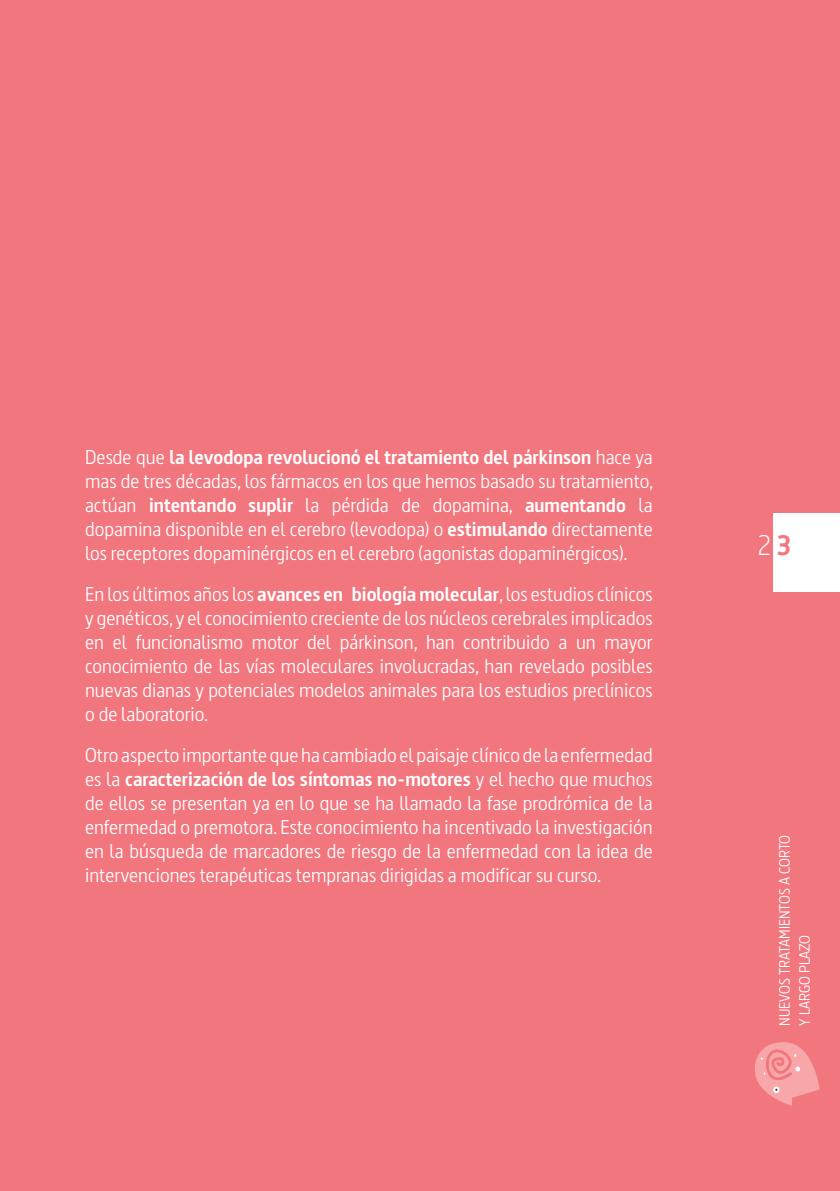
<style>
.page{position:relative;width:840px;height:1191px;background:#fff}
.page>*{position:absolute;margin:0;border:0;box-sizing:border-box;transform-origin:0 0}
.INDICE{font:300 28.4px "Dsignes";color:#fff}
._02_Texto_resaltado{font:20px/24px "Dsignes";color:#fff;text-align:justify}
.INDICE-2{font:15px/20px "Dsignes";color:#fff}
.s1{font-weight:700}
.s2{font-weight:700;font-size:28px}
</style>
<div class="page">
<div style="left:1px;top:0;width:838px;height:1191px;background:#f2767e"></div>
<div style="left:773px;top:513px;width:66px;height:79px;background:#fff"></div>
<svg style="left:754px;top:1042px;width:65px;height:64px"></svg>
<p class="_02_Texto_resaltado" style="left:85px;top:444px;width:569px">Desde que <span class="s1">la levodopa revolucionó el tratamiento del párkinson</span> hace ya mas de tres décadas, los fármacos en los que hemos basado su tratamiento, actúan <span class="s1">intentando suplir</span> la pérdida de dopamina, <span class="s1">aumentando</span> la dopamina disponible en el cerebro (levodopa) o <span class="s1">estimulando</span> directamente los receptores dopaminérgicos en el cerebro (agonistas dopaminérgicos).</p>
<p class="_02_Texto_resaltado" style="left:85px;top:581px;width:568px">En los últimos años los <span class="s1">avances en biología molecular</span>, los estudios clínicos y genéticos, y el conocimiento creciente de los núcleos cerebrales implicados en el funcionalismo motor del párkinson, han contribuido a un mayor conocimiento de las vías moleculares involucradas, han revelado posibles nuevas dianas y potenciales modelos animales para los estudios preclínicos o de laboratorio.</p>
<p class="_02_Texto_resaltado" style="left:85px;top:742px;width:568px">Otro aspecto importante que ha cambiado el paisaje clínico de la enfermedad es la <span class="s1">caracterización de los síntomas no-motores</span> y el hecho que muchos de ellos se presentan ya en lo que se ha llamado la fase prodrómica de la enfermedad o premotora. Este conocimiento ha incentivado la investigación en la búsqueda de marcadores de riesgo de la enfermedad con la idea de intervenciones terapéuticas tempranas dirigidas a modificar su curso.</p>
<p class="INDICE" style="left:757px;top:528px;width:35px">2<span class="s2">3</span></p>
<p class="INDICE-2" style="left:774px;top:1025px;width:192px;rotate:-90deg">NUEVOS TRATAMIENTOS A CORTO<br>Y LARGO PLAZO</p>
</div>
